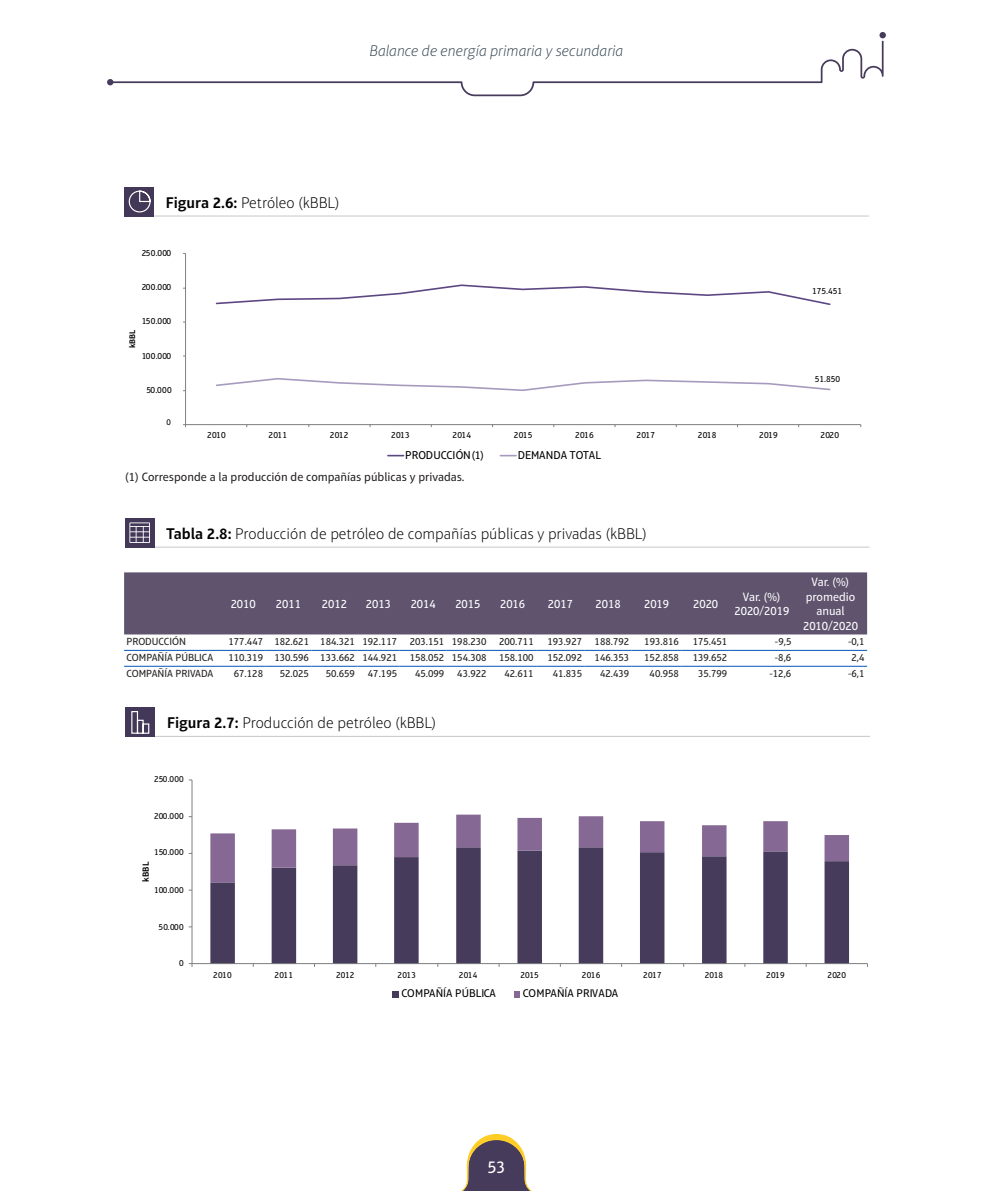
<style>
.page{position:relative;width:993px;height:1191px;background:#fff}
.page>*{position:absolute;margin:0;border:0;box-sizing:border-box;transform-origin:0 0}
.t1{font:19.43px "Aptifer Sans LT Pro";color:#231f20}
.t2{font:17.5px "Aptifer Sans LT Pro";color:#fff}
.t3{font:100 15.75px "Aptifer Sans LT Pro";color:#000001}
.t4{font:italic 100 15.75px "Aptifer Sans LT Pro";color:#334551}
.t5{font:12.25px/14.7px "Aptifer Sans LT Pro";color:#fff;text-align:center}
.t6{font:12.25px "Aptifer Sans LT Pro";color:#231f20}
.t7{font:11.55px "Aptifer Sans LT Pro";color:#000001}
.t8{font:11.38px "Aptifer Sans LT Pro";letter-spacing:-.005em;color:#000001}
.t9{font:10.5px "Aptifer Sans LT Pro";color:#231f20}
.t10{font:9.1px "Aptifer Sans LT Pro";letter-spacing:.03em;color:#000001}
.t11{font:8.92px "Aptifer Sans LT Pro";letter-spacing:.03em;color:#000001}
.t12{font:600 8.92px "Aptifer Sans LT Pro";color:#000001}
.t13{font:8.58px "Aptifer Sans LT Pro";color:#040503}
.t14{font:600 8.22px "Aptifer Sans LT Pro";color:#000001}
.s1{font-weight:600}
</style>
<div class="page">
<svg style="left:461px;top:1134px;width:71px;height:57px"></svg>
<svg style="left:107px;top:32px;width:778px;height:64px"></svg>
<hr style="left:150px;top:546px;width:719px;height:1px;background:#c8c7c6">
<div style="left:125px;top:518px;width:29px;height:29px;background:#433858"></div>
<svg style="left:129px;top:522px;width:21px;height:21px"></svg>
<div style="left:124px;top:572px;width:742px;height:62px;background:#5f536e"></div>
<hr style="left:124px;top:650px;width:97px;height:1px;background:#0058b8">
<hr style="left:221px;top:650px;width:44px;height:1px;background:#0058b8">
<hr style="left:265px;top:650px;width:46px;height:1px;background:#0058b8">
<hr style="left:311px;top:650px;width:46px;height:1px;background:#0058b8">
<hr style="left:357px;top:650px;width:42px;height:1px;background:#0058b8">
<hr style="left:399px;top:650px;width:47px;height:1px;background:#0058b8">
<hr style="left:446px;top:650px;width:43px;height:1px;background:#0058b8">
<hr style="left:489px;top:650px;width:47px;height:1px;background:#0058b8">
<hr style="left:536px;top:650px;width:48px;height:1px;background:#0058b8">
<hr style="left:584px;top:650px;width:47px;height:1px;background:#0058b8">
<hr style="left:631px;top:650px;width:50px;height:1px;background:#0058b8">
<hr style="left:681px;top:650px;width:48px;height:1px;background:#0058b8">
<hr style="left:729px;top:650px;width:64px;height:1px;background:#0058b8">
<hr style="left:793px;top:650px;width:73px;height:1px;background:#0058b8">
<hr style="left:124px;top:666px;width:97px;height:1px;background:#0058b8">
<hr style="left:221px;top:666px;width:44px;height:1px;background:#0058b8">
<hr style="left:265px;top:666px;width:46px;height:1px;background:#0058b8">
<hr style="left:311px;top:666px;width:46px;height:1px;background:#0058b8">
<hr style="left:357px;top:666px;width:42px;height:1px;background:#0058b8">
<hr style="left:399px;top:666px;width:47px;height:1px;background:#0058b8">
<hr style="left:446px;top:666px;width:43px;height:1px;background:#0058b8">
<hr style="left:489px;top:666px;width:47px;height:1px;background:#0058b8">
<hr style="left:536px;top:666px;width:48px;height:1px;background:#0058b8">
<hr style="left:584px;top:666px;width:47px;height:1px;background:#0058b8">
<hr style="left:631px;top:666px;width:50px;height:1px;background:#0058b8">
<hr style="left:681px;top:666px;width:48px;height:1px;background:#0058b8">
<hr style="left:729px;top:666px;width:64px;height:1px;background:#0058b8">
<hr style="left:793px;top:666px;width:73px;height:1px;background:#0058b8">
<hr style="left:150px;top:216px;width:718px;height:1px;background:#c8c7c6">
<div style="left:124px;top:187px;width:30px;height:29px;background:#433858"></div>
<svg style="left:128px;top:190px;width:23px;height:23px"></svg>
<hr style="left:154px;top:736px;width:715px;height:1px;background:#c8c7c6">
<div style="left:125px;top:707px;width:30px;height:30px;background:#433858"></div>
<svg style="left:131px;top:711px;width:19px;height:23px"></svg>
<hr style="left:185px;top:253px;width:1px;height:171px;background:#7c7f80">
<hr style="left:185px;top:424px;width:675px;height:1px;background:#7c7f80">
<svg style="left:215px;top:284px;width:616px;height:21px"></svg>
<svg style="left:216px;top:378px;width:615px;height:13px"></svg>
<svg style="left:388px;top:455px;width:15px;height:1px"></svg>
<svg style="left:500px;top:455px;width:16px;height:1px"></svg>
<svg style="left:210px;top:882px;width:638px;height:81px"></svg>
<svg style="left:210px;top:814px;width:638px;height:68px"></svg>
<hr style="left:191px;top:780px;width:1px;height:183px;background:#7c7f80">
<hr style="left:192px;top:963px;width:675px;height:1px;background:#7c7f80">
<div style="left:392px;top:991px;width:7px;height:6px;background:#473b5c"></div>
<svg style="left:514px;top:991px;width:5px;height:6px"></svg>
<h3 class="t4" style="left:369px;top:42px;width:255px">Balance de energía primaria y secundaria</h3>
<h3 class="t3" style="left:166px;top:193px;width:175px"><span class="s1">Figura 2.6:</span> Petróleo (kBBL)</h3>
<h1 class="t1" style="left:158px;top:197px;width:222px">Figura 2.6: Petróleo (kBBL)</h1>
<p class="t10" style="left:142px;top:248px;width:31px">250.000</p>
<p class="t10" style="left:142px;top:282px;width:31px">200.000</p>
<p class="t10" style="left:142px;top:316px;width:31px">150.000</p>
<p class="t14" style="left:127px;top:348px;width:20px;rotate:-90deg">kBBL</p>
<p class="t10" style="left:142px;top:350px;width:31px">100.000</p>
<p class="t10" style="left:146px;top:384px;width:27px">50.000</p>
<p class="t13" style="left:166px;top:417px;width:6px">0</p>
<p class="t10" style="left:811px;top:286px;width:32px">175.451</p>
<p class="t10" style="left:814px;top:374px;width:27px">51.850</p>
<p class="t10" style="left:207px;top:430px;width:20px">2010</p>
<p class="t10" style="left:268px;top:430px;width:20px">2011</p>
<p class="t10" style="left:329px;top:430px;width:20px">2012</p>
<p class="t10" style="left:391px;top:430px;width:20px">2013</p>
<p class="t10" style="left:452px;top:430px;width:20px">2014</p>
<p class="t10" style="left:513px;top:430px;width:20px">2015</p>
<p class="t10" style="left:575px;top:430px;width:20px">2016</p>
<p class="t10" style="left:636px;top:430px;width:20px">2017</p>
<p class="t10" style="left:697px;top:430px;width:20px">2018</p>
<p class="t10" style="left:758px;top:430px;width:20px">2019</p>
<p class="t10" style="left:820px;top:430px;width:20px">2020</p>
<p class="t7" style="left:405px;top:448px;width:80px">PRODUCCIÓN(1)</p>
<p class="t7" style="left:517px;top:448px;width:85px">DEMANDA TOTAL</p>
<p class="t6" style="left:125px;top:469px;width:341px">(1) Corresponde a la producción de compañías públicas y privadas.</p>
<h3 class="t3" style="left:166px;top:524px;width:482px"><span class="s1">Tabla 2.8:</span> Producción de petróleo de compañías públicas y privadas (kBBL)</h3>
<p class="t5" style="left:230px;top:596px;width:27px">2010</p>
<p class="t5" style="left:276px;top:596px;width:27px">2011</p>
<p class="t5" style="left:322px;top:596px;width:27px">2012</p>
<p class="t5" style="left:366px;top:596px;width:27px">2013</p>
<p class="t5" style="left:410px;top:596px;width:27px">2014</p>
<p class="t5" style="left:455px;top:596px;width:27px">2015</p>
<p class="t5" style="left:500px;top:596px;width:27px">2016</p>
<p class="t5" style="left:547px;top:596px;width:27px">2017</p>
<p class="t5" style="left:595px;top:596px;width:27px">2018</p>
<p class="t5" style="left:643px;top:596px;width:27px">2019</p>
<p class="t5" style="left:692px;top:596px;width:27px">2020</p>
<p class="t5" style="left:734px;top:589px;width:56px">Var. (%)<br>2020/2019</p>
<p class="t5" style="left:802px;top:574px;width:56px">Var. (%) promedio anual<br>2010/2020</p>
<p class="t9" style="left:126px;top:635px;width:61px">PRODUCCIÓN</p>
<p class="t9" style="left:228px;top:635px;width:306px">177.447 182.621 184.321 192.117 203.151 198.230 200.711</p>
<p class="t9" style="left:547px;top:635px;width:83px">193.927 188.792</p>
<p class="t9" style="left:644px;top:635px;width:36px">193.816</p>
<p class="t9" style="left:692px;top:635px;width:36px">175.451</p>
<p class="t9" style="left:774px;top:635px;width:18px">-9,5</p>
<p class="t9" style="left:847px;top:635px;width:18px">-0,1</p>
<p class="t9" style="left:126px;top:651px;width:88px">COMPAÑÍA PÚBLICA</p>
<p class="t9" style="left:228px;top:651px;width:306px">110.319 130.596 133.662 144.921 158.052 154.308 158.100</p>
<p class="t9" style="left:547px;top:651px;width:83px">152.092 146.353</p>
<p class="t9" style="left:644px;top:651px;width:36px">152.858</p>
<p class="t9" style="left:692px;top:651px;width:36px">139.652</p>
<p class="t9" style="left:774px;top:651px;width:18px">-8,6</p>
<p class="t9" style="left:851px;top:651px;width:15px">2,4</p>
<p class="t9" style="left:126px;top:667px;width:88px">COMPAÑÍA PRIVADA</p>
<p class="t9" style="left:234px;top:667px;width:31px">67.128</p>
<p class="t9" style="left:280px;top:667px;width:31px">52.025</p>
<p class="t9" style="left:325px;top:667px;width:73px">50.659 47.195</p>
<p class="t9" style="left:415px;top:667px;width:73px">45.099 43.922</p>
<p class="t9" style="left:504px;top:667px;width:31px">42.611</p>
<p class="t9" style="left:552px;top:667px;width:31px">41.835</p>
<p class="t9" style="left:599px;top:667px;width:31px">42.439</p>
<p class="t9" style="left:649px;top:667px;width:31px">40.958</p>
<p class="t9" style="left:697px;top:667px;width:31px">35.799</p>
<p class="t9" style="left:769px;top:667px;width:23px">-12,6</p>
<p class="t9" style="left:847px;top:667px;width:18px">-6,1</p>
<h3 class="t3" style="left:167px;top:714px;width:271px"><span class="s1">Figura 2.7:</span> Producción de petróleo (kBBL)</h3>
<p class="t11" style="left:154px;top:774px;width:31px">250.000</p>
<p class="t11" style="left:154px;top:810px;width:31px">200.000</p>
<p class="t11" style="left:154px;top:847px;width:31px">150.000</p>
<p class="t12" style="left:141px;top:881px;width:21px;rotate:-90deg">kBBL</p>
<p class="t11" style="left:154px;top:885px;width:31px">100.000</p>
<p class="t11" style="left:158px;top:921px;width:27px">50.000</p>
<p class="t11" style="left:179px;top:958px;width:6px">0</p>
<p class="t11" style="left:213px;top:969px;width:20px">2010</p>
<p class="t11" style="left:274px;top:969px;width:20px">2011</p>
<p class="t11" style="left:336px;top:969px;width:20px">2012</p>
<p class="t11" style="left:397px;top:969px;width:20px">2013</p>
<p class="t11" style="left:459px;top:969px;width:20px">2014</p>
<p class="t11" style="left:520px;top:969px;width:20px">2015</p>
<p class="t11" style="left:581px;top:969px;width:20px">2016</p>
<p class="t11" style="left:643px;top:969px;width:20px">2017</p>
<p class="t11" style="left:704px;top:969px;width:20px">2018</p>
<p class="t11" style="left:766px;top:969px;width:20px">2019</p>
<p class="t11" style="left:827px;top:969px;width:20px">2020</p>
<p class="t8" style="left:401px;top:987px;width:96px">COMPAÑÍA PÚBLICA</p>
<p class="t8" style="left:522px;top:987px;width:97px">COMPAÑÍA PRIVADA</p>
<h2 class="t2" style="left:487px;top:1156px;width:19px">53</h2>
</div>
